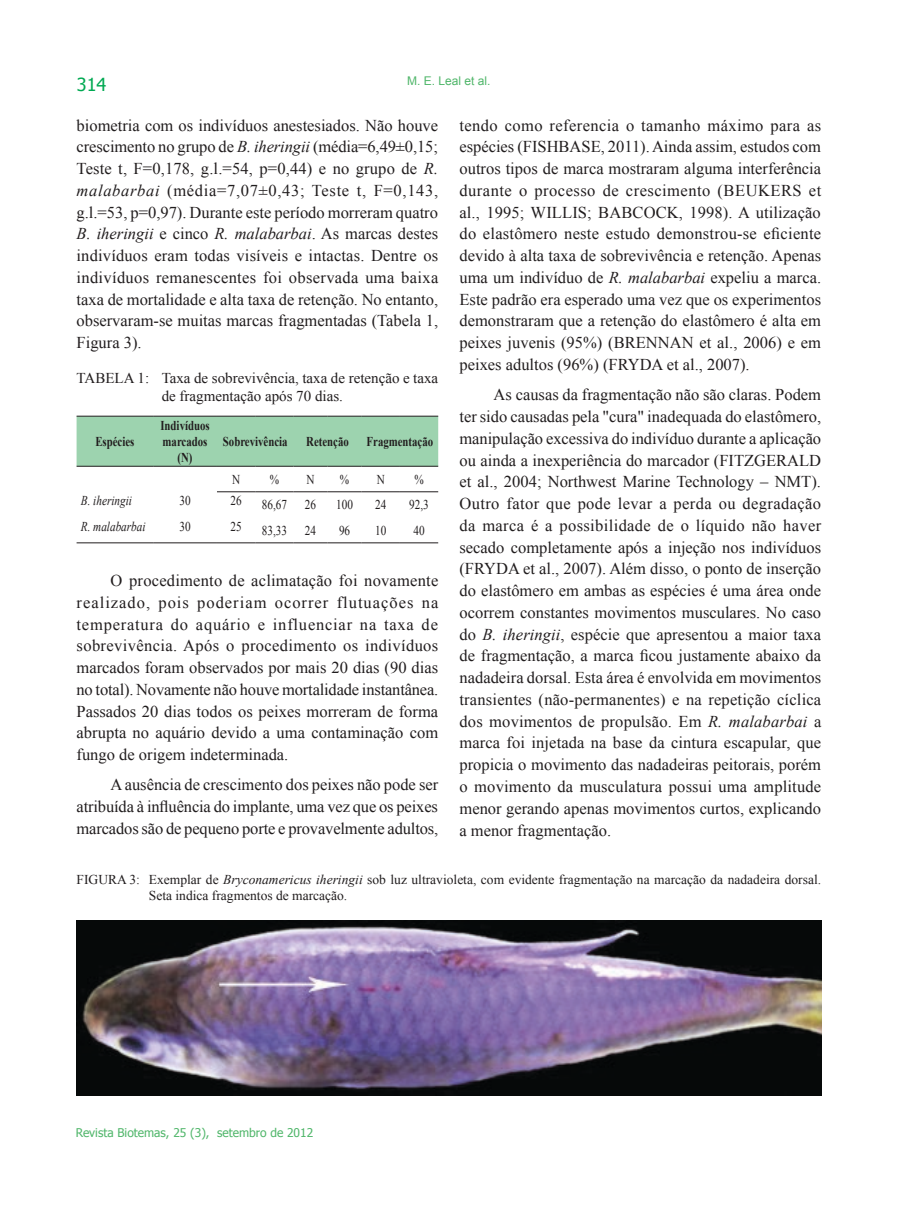
<style>
.page{position:relative;width:919px;height:1217px;background:#fff}
.page>*{position:absolute;margin:0;border:0;box-sizing:border-box;transform-origin:0 0}
.t1{font:18px "Tahoma";color:#00a952}
.t2{font:16.5px/21.8px "Times New Roman";color:#211d1e;text-align:justify}
.t3{font:15px/18px "Times New Roman";color:#211d1e}
.t4{font:13.5px/16.5px "Times New Roman";color:#211d1e}
.t5{font:700 13.5px/16.2px "Times New Roman";color:#211d1e;text-align:center;scale:.8 1}
.t6{font:13.5px "Times New Roman";color:#211d1e;scale:.83 1}
.t7{font:italic 13.5px "Times New Roman";color:#211d1e;scale:.83 1}
.t8{font:12px "Tahoma";color:#50b66a}
.t9{font:12px "Arial";color:#50b66a}
.s1{font-style:italic}
</style>
<div class="page">
<div style="left:77px;top:416px;width:361px;height:50px;background:#9dd3af"></div>
<hr style="left:77px;top:415px;width:76px;height:1px;background:#211d1e">
<hr style="left:153px;top:415px;width:64px;height:1px;background:#211d1e">
<hr style="left:217px;top:415px;width:38px;height:1px;background:#211d1e">
<hr style="left:255px;top:415px;width:38px;height:1px;background:#211d1e">
<hr style="left:293px;top:415px;width:34px;height:1px;background:#211d1e">
<hr style="left:327px;top:415px;width:34px;height:1px;background:#211d1e">
<hr style="left:361px;top:415px;width:39px;height:1px;background:#211d1e">
<hr style="left:400px;top:415px;width:38px;height:1px;background:#211d1e">
<hr style="left:77px;top:542px;width:76px;height:1px;background:#211d1e">
<hr style="left:153px;top:542px;width:64px;height:1px;background:#211d1e">
<hr style="left:217px;top:542px;width:38px;height:1px;background:#211d1e">
<hr style="left:255px;top:542px;width:38px;height:1px;background:#211d1e">
<hr style="left:293px;top:542px;width:34px;height:1px;background:#211d1e">
<hr style="left:327px;top:542px;width:34px;height:1px;background:#211d1e">
<hr style="left:361px;top:542px;width:39px;height:1px;background:#211d1e">
<hr style="left:400px;top:542px;width:38px;height:1px;background:#211d1e">
<hr style="left:77px;top:466px;width:76px;height:1px;background:#211d1e">
<hr style="left:153px;top:466px;width:64px;height:1px;background:#211d1e">
<hr style="left:217px;top:466px;width:38px;height:1px;background:#211d1e">
<hr style="left:255px;top:466px;width:38px;height:1px;background:#211d1e">
<hr style="left:293px;top:466px;width:34px;height:1px;background:#211d1e">
<hr style="left:327px;top:466px;width:34px;height:1px;background:#211d1e">
<hr style="left:361px;top:466px;width:39px;height:1px;background:#211d1e">
<hr style="left:400px;top:466px;width:38px;height:1px;background:#211d1e">
<hr style="left:217px;top:491px;width:38px;height:1px;background:#211d1e">
<hr style="left:255px;top:491px;width:38px;height:1px;background:#211d1e">
<hr style="left:293px;top:491px;width:34px;height:1px;background:#211d1e">
<hr style="left:327px;top:491px;width:34px;height:1px;background:#211d1e">
<hr style="left:361px;top:491px;width:39px;height:1px;background:#211d1e">
<hr style="left:400px;top:491px;width:38px;height:1px;background:#211d1e">
<img style="left:77px;top:920px;width:744px;height:174px">
<p class="t1" style="left:77px;top:72px;width:31px">314</p>
<p class="t9" style="left:407px;top:73px;width:85px">M. E. Leal et al.</p>
<p class="t2" style="left:77px;top:114px;width:363px">biometria com os indivíduos anestesiados. Não houve crescimento no grupo de <span class="s1">B. iheringii</span> (média=6,49±0,15; Teste t, F=0,178, g.l.=54, p=0,44) e no grupo de <span class="s1">R. malabarbai</span> (média=7,07±0,43; Teste t, F=0,143, g.l.=53, p=0,97). Durante este período morreram quatro <span class="s1">B. iheringii</span> e cinco <span class="s1">R. malabarbai</span>. As marcas destes indivíduos eram todas visíveis e intactas. Dentre os indivíduos remanescentes foi observada uma baixa taxa de mortalidade e alta taxa de retenção. No entanto, observaram-se muitas marcas fragmentadas (Tabela 1, Figura 3).</p>
<p class="t3" style="left:162px;top:369px;width:278px;text-indent:-85px">TABELA 1: Taxa de sobrevivência, taxa de retenção e taxa de fragmentação após 70 dias.</p>
<p class="t5" style="left:95px;top:432px;width:50px">Espécies</p>
<p class="t2" style="left:459px;top:114px;width:363px">tendo como referencia o tamanho máximo para as espécies (FISHBASE, 2011). Ainda assim, estudos com outros tipos de marca mostraram alguma interferência durante o processo de crescimento (BEUKERS et al., 1995; WILLIS; BABCOCK, 1998). A utilização do elastômero neste estudo demonstrou-se eficiente devido à alta taxa de sobrevivência e retenção. Apenas uma um indivíduo de <span class="s1">R. malabarbai</span> expeliu a marca.<br>Este padrão era esperado uma vez que os experimentos demonstraram que a retenção do elastômero é alta em peixes juvenis (95%) (Brennan</p>
<p class="t2" style="left:459px;top:331px;width:363px;text-indent:240px">et al., 2006) e em peixes adultos (96%) (FRYDA et al., 2007).</p>
<p class="t2" style="left:459px;top:383px;width:363px;text-indent:34px">As causas da fragmentação não são claras. Podem ter sido causadas pela "cura" inadequada do elastômero, manipulação excessiva do indivíduo durante a aplicação ou ainda a inexperiência do marcador (FITZGERALD et al., 2004; Northwest Marine Technology – NMT).<br>Outro fator que pode levar a perda ou degradação da marca é a possibilidade de o líquido não haver secado completamente após a injeção nos indivíduos (FRYDA et al., 2007). Além disso, o ponto de inserção do elastômero em ambas as espécies é uma área onde ocorrem constantes movimentos musculares. No caso do <span class="s1">B. iheringii</span>, espécie que apresentou a maior taxa de fragmentação, a marca ficou justamente abaixo da nadadeira dorsal. Esta área é envolvida em movimentos transientes (não-permanentes) e na repetição cíclica dos movimentos de propulsão. Em <span class="s1">R. malabarbai</span> a marca foi injetada na base da cintura escapular, que propicia o movimento das nadadeiras peitorais, porém o movimento da musculatura possui uma amplitude menor gerando apenas movimentos curtos, explicando a menor fragmentação.</p>
<p class="t4" style="left:149px;top:870px;width:673px;text-indent:-72px">FIGURA 3: Exemplar de <span class="s1">Bryconamericus iheringii</span> sob luz ultravioleta, com evidente fragmentação na marcação da nadadeira dorsal.<br>Seta indica fragmentos de marcação.</p>
<p class="t5" style="left:160px;top:416px;width:63px">Indivíduos marcados (N)</p>
<p class="t5" style="left:223px;top:432px;width:82px">Sobrevivência</p>
<p class="t5" style="left:306px;top:432px;width:55px">Retenção</p>
<p class="t5" style="left:366px;top:432px;width:85px">Fragmentação</p>
<p class="t6" style="left:232px;top:470px;width:11px">N</p>
<p class="t6" style="left:270px;top:470px;width:13px">%</p>
<p class="t6" style="left:306px;top:470px;width:11px">N</p>
<p class="t6" style="left:340px;top:470px;width:13px">%</p>
<p class="t6" style="left:377px;top:470px;width:11px">N</p>
<p class="t6" style="left:414px;top:470px;width:13px">%</p>
<p class="t7" style="left:81px;top:491px;width:63px">B. iheringii</p>
<p class="t6" style="left:179px;top:491px;width:15px">30</p>
<p class="t6" style="left:230px;top:491px;width:15px">26</p>
<p class="t6" style="left:262px;top:495px;width:32px">86,67</p>
<p class="t6" style="left:305px;top:495px;width:15px">26</p>
<p class="t6" style="left:336px;top:495px;width:22px">100</p>
<p class="t6" style="left:375px;top:495px;width:15px">24</p>
<p class="t6" style="left:409px;top:495px;width:25px">92,3</p>
<p class="t7" style="left:81px;top:517px;width:80px">R. malabarbai</p>
<p class="t6" style="left:179px;top:517px;width:15px">30</p>
<p class="t6" style="left:230px;top:517px;width:15px">25</p>
<p class="t6" style="left:262px;top:521px;width:32px">83,33</p>
<p class="t6" style="left:305px;top:521px;width:15px">24</p>
<p class="t6" style="left:339px;top:521px;width:15px">96</p>
<p class="t6" style="left:375px;top:521px;width:15px">10</p>
<p class="t6" style="left:413px;top:521px;width:15px">40</p>
<p class="t2" style="left:77px;top:569px;width:363px;text-indent:34px">O procedimento de aclimatação foi novamente realizado, pois poderiam ocorrer flutuações na temperatura do aquário e influenciar na taxa de sobrevivência. Após o procedimento os indivíduos marcados foram observados por mais 20 dias (90 dias no total). Novamente não houve mortalidade instantânea.<br>Passados 20 dias todos os peixes morreram de forma abrupta no aquário devido a uma contaminação com fungo de origem indeterminada.</p>
<p class="t2" style="left:77px;top:773px;width:363px;text-indent:34px">A ausência de crescimento dos peixes não pode ser atribuída à influência do implante, uma vez que os peixes marcados são de pequeno porte e provavelmente adultos,</p>
<p class="t8" style="left:76px;top:1123px;width:239px">Revista Biotemas, 25 (3), setembro de 2012</p>
</div>
